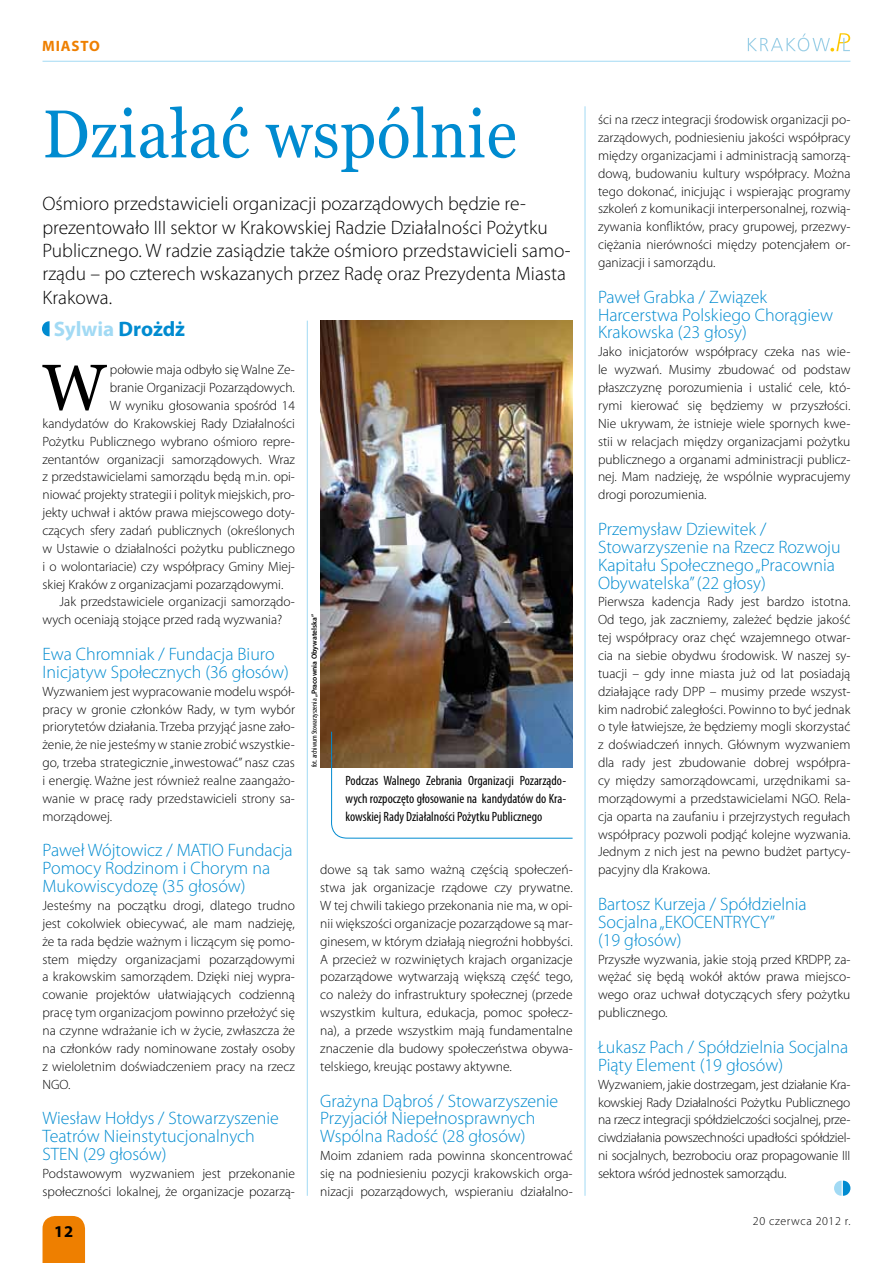
<style>
.page{position:relative;width:893px;height:1263px;background:#fff}
.page>*{position:absolute;margin:0;border:0;box-sizing:border-box;transform-origin:0 0}
.t1{font:67.5px "Georgia";letter-spacing:.01em;color:#008bd0;scale:.93 1}
.t2{font:65.1px "Georgia";color:#000}
.t3{font:700 21px "Myriad Pro";color:#a2daf4}
.t4{font:300 19.5px/23.4px "Myriad Pro";color:#000}
.t5{font:300 18px/17.9px "Myriad Pro";color:#008bd0}
.t6{font:700 16.5px "Myriad Pro";color:#000}
.t7{font:700 15px "Myriad Pro";color:#ee7f00}
.t8{font:300 13.5px/17.9px "Myriad Pro";letter-spacing:-.005em;color:#000;text-align:justify}
.t9{font:condensed 13.5px/17.9px "Myriad Pro";color:#000;text-align:justify}
.t10{font:300 12px "Myriad Pro";letter-spacing:.05em;color:#000}
.t11{font:condensed 7.5px "Myriad Pro";color:#000}
.s1{color:#008bd0}
.s2{font-weight:600;font-stretch:normal}
</style>
<div class="page">
<div style="left:43px;top:1216px;width:42px;height:47px;background:#ee7f00"></div>
<hr style="left:43px;top:61px;width:807px;height:1px;background:#a2daf4">
<svg style="left:748px;top:33px;width:102px;height:19px"></svg>
<img style="left:320px;top:321px;width:253px;height:446px">
<svg style="left:834px;top:1180px;width:16px;height:16px"></svg>
<hr style="left:585px;top:106px;width:1px;height:1090px;background:#a2daf4">
<hr style="left:307px;top:321px;width:1px;height:875px;background:#a2daf4">
<svg style="left:329px;top:731px;width:244px;height:108px"></svg>
<svg style="left:42px;top:321px;width:8px;height:15px"></svg>
<p class="t7" style="left:42px;top:36px;width:11px">miasto</p>
<h1 class="t1" style="left:43px;top:93px;width:512px">Działać wspólnie</h1>
<p class="t4" style="left:43px;top:192px;width:529px">Ośmioro przedstawicieli organizacji pozarządowych będzie re&shy;prezentowało III sektor w Krakowskiej Radzie Działalności Pożytku Publicznego. W radzie zasiądzie także ośmioro przedstawicieli samo&shy;rządu – po czterech wskazanych przez Radę oraz Prezydenta Miasta Krakowa.</p>
<h3 class="t3" style="left:54px;top:316px;width:133px">Sylwia <span class="s1">Drożdż</span></h3>
<h2 class="t2" style="left:43px;top:348px;width:65px">W</h2>
<p class="t8" style="left:110px;top:361px;width:187px">połowie maja odbyło się Walne Ze-</p>
<p class="t8" style="left:110px;top:378px;width:187px">branie Organizacji Pozarządowych.</p>
<p class="t8" style="left:110px;top:396px;width:187px">W wyniku głosowania spośród 14</p>
<p class="t8" style="left:43px;top:414px;width:254px">kandydatów do Krakowskiej Rady Działalności</p>
<p class="t8" style="left:43px;top:432px;width:254px">Pożytku Publicznego wybrano ośmioro repre-</p>
<p class="t8" style="left:43px;top:450px;width:254px">zentantów organizacji samorządowych. Wraz</p>
<p class="t8" style="left:43px;top:468px;width:254px">z przedstawicielami samorządu będą m.in. opi-</p>
<p class="t8" style="left:43px;top:486px;width:254px">niować projekty strategii i polityk miejskich, pro-</p>
<p class="t8" style="left:43px;top:504px;width:254px">jekty uchwał i aktów prawa miejscowego doty-</p>
<p class="t8" style="left:43px;top:521px;width:254px">czących sfery zadań publicznych (określonych</p>
<p class="t8" style="left:43px;top:539px;width:254px">w Ustawie o działalności pożytku publicznego</p>
<p class="t8" style="left:43px;top:557px;width:254px">i o wolontariacie) czy współpracy Gminy Miej-</p>
<p class="t8" style="left:43px;top:575px;width:242px">skiej Kraków z organizacjami pozarządowymi.</p>
<p class="t8" style="left:60px;top:593px;width:237px">Jak przedstawiciele organizacji samorządo-</p>
<p class="t8" style="left:43px;top:611px;width:241px">wych oceniają stojące przed radą wyzwania?</p>
<h3 class="t5" style="left:43px;top:645px;width:248px">Ewa Chromniak / Fundacja Biuro<br>Inicjatyw Społecznych (36 głosów)</h3>
<p class="t8" style="left:43px;top:682px;width:254px">Wyzwaniem jest wypracowanie modelu współ&shy;pracy w gronie członków Rady, w tym wybór priorytetów działania. Trzeba przyjąć jasne zało&shy;żenie, że nie jesteśmy w stanie zrobić wszystkie&shy;go, trzeba strategicznie „inwestować” nasz czas i energię. Ważne jest również realne zaangażo&shy;wanie w pracę rady przedstawicieli strony sa&shy;morządowej.</p>
<h3 class="t5" style="left:43px;top:841px;width:252px">Paweł Wójtowicz / MATIO Fundacja<br>Pomocy Rodzinom i Chorym na<br>Mukowiscydozę (35 głosów)</h3>
<p class="t8" style="left:43px;top:896px;width:254px">Jesteśmy na początku drogi, dlatego trudno jest cokolwiek obiecywać, ale mam nadzieję, że ta rada będzie ważnym i liczącym się pomo&shy;stem między organizacjami pozarządowymi a krakowskim samorządem. Dzięki niej wypra&shy;cowanie projektów ułatwiających codzienną pracę tym organizacjom powinno przełożyć się na czynne wdrażanie ich w życie, zwłaszcza że na członków rady nominowane zostały osoby z wieloletnim doświadczeniem pracy na rzecz NGO.</p>
<h3 class="t5" style="left:43px;top:1109px;width:238px">Wiesław Hołdys / Stowarzyszenie<br>Teatrów Nieinstytucjonalnych<br>STEN (29 głosów)</h3>
<p class="t8" style="left:43px;top:1164px;width:254px">Podstawowym wyzwaniem jest przekonanie społeczności lokalnej, że organizacje pozarzą-</p>
<p class="t6" style="left:54px;top:1221px;width:21px">12</p>
<p class="t11" style="left:310px;top:767px;width:155px;rotate:-90deg">fot. archiwum Stowarzyszenia <span class="s2">„Pracownia Obywatelska”</span></p>
<p class="t9" style="left:345px;top:771px;width:222px">Podczas Walnego Zebrania Organizacji Pozarządo&shy;wych rozpoczęto głosowanie na kandydatów do Kra&shy;kowskiej Rady Działalności Pożytku Publicznego</p>
<p class="t8" style="left:320px;top:861px;width:254px">dowe są tak samo ważną częścią społeczeń&shy;stwa jak organizacje rządowe czy prywatne.<br>W tej chwili takiego przekonania nie ma, w opi&shy;nii większości organizacje pozarządowe są mar&shy;ginesem, w którym działają niegroźni hobbyści.<br>A przecież w rozwiniętych krajach organizacje pozarządowe wytwarzają większą część tego, co należy do infrastruktury społecznej (przede wszystkim kultura, edukacja, pomoc społecz&shy;na), a przede wszystkim mają fundamentalne znaczenie dla budowy społeczeństwa obywa&shy;telskiego, kreując postawy aktywne.</p>
<h3 class="t5" style="left:320px;top:1091px;width:240px">Grażyna Dąbroś / Stowarzyszenie<br>Przyjaciół Niepełnosprawnych<br>Wspólna Radość (28 głosów)</h3>
<p class="t8" style="left:320px;top:1146px;width:254px">Moim zdaniem rada powinna skoncentrować się na podniesieniu pozycji krakowskich orga&shy;nizacji pozarządowych, wspieraniu działalno-</p>
<p class="t8" style="left:598px;top:111px;width:254px">ści na rzecz integracji środowisk organizacji po&shy;zarządowych, podniesieniu jakości współpracy między organizacjami i administracją samorzą&shy;dową, budowaniu kultury współpracy. Można tego dokonać, inicjując i wspierając programy szkoleń z komunikacji interpersonalnej, rozwią&shy;zywania konfliktów, pracy grupowej, przezwy&shy;ciężania nierówności między potencjałem or&shy;ganizacji i samorządu.</p>
<h3 class="t5" style="left:598px;top:288px;width:236px">Paweł Grabka / Związek<br>Harcerstwa Polskiego Chorągiew<br>Krakowska (23 głosy)</h3>
<p class="t8" style="left:598px;top:343px;width:254px">Jako inicjatorów współpracy czeka nas wie&shy;le wyzwań. Musimy zbudować od podstaw płaszczyznę porozumienia i ustalić cele, któ&shy;rymi kierować się będziemy w przyszłości.<br>Nie ukrywam, że istnieje wiele spornych kwe&shy;stii w relacjach między organizacjami pożytku publicznego a organami administracji publicz&shy;nej. Mam nadzieję, że wspólnie wypracujemy drogi porozumienia.</p>
<h3 class="t5" style="left:598px;top:520px;width:244px">Przemysław Dziewitek /<br>Stowarzyszenie na Rzecz Rozwoju<br>Kapitału Społecznego „Pracownia<br>Obywatelska” (22 głosy)</h3>
<p class="t8" style="left:598px;top:593px;width:254px">Pierwsza kadencja Rady jest bardzo istotna.<br>Od tego, jak zaczniemy, zależeć będzie jakość tej współpracy oraz chęć wzajemnego otwar&shy;cia na siebie obydwu środowisk. W naszej sy&shy;tuacji – gdy inne miasta już od lat posiadają działające rady DPP – musimy przede wszyst&shy;kim nadrobić zaległości. Powinno to być jednak o tyle łatwiejsze, że będziemy mogli skorzystać z doświadczeń innych. Głównym wyzwaniem dla rady jest zbudowanie dobrej współpra&shy;cy między samorządowcami, urzędnikami sa&shy;morządowymi a przedstawicielami NGO. Rela&shy;cja oparta na zaufaniu i przejrzystych regułach współpracy pozwoli podjąć kolejne wyzwania.<br>Jednym z nich jest na pewno budżet partycy&shy;pacyjny dla Krakowa.</p>
<h3 class="t5" style="left:598px;top:895px;width:210px">Bartosz Kurzeja / Spółdzielnia<br>Socjalna „EKOCENTRYCY”<br>(19 głosów)</h3>
<p class="t8" style="left:598px;top:950px;width:254px">Przyszłe wyzwania, jakie stoją przed KRDPP, za&shy;wężać się będą wokół aktów prawa miejsco&shy;wego oraz uchwał dotyczących sfery pożytku publicznego.</p>
<h3 class="t5" style="left:598px;top:1038px;width:252px">Łukasz Pach / Spółdzielnia Socjalna<br>Piąty Element (19 głosów)</h3>
<p class="t8" style="left:598px;top:1075px;width:254px">Wyzwaniem, jakie dostrzegam, jest działanie Kra&shy;kowskiej Rady Działalności Pożytku Publicznego na rzecz integracji spółdzielczości socjalnej, prze&shy;ciwdziałania powszechności upadłości spółdziel&shy;ni socjalnych, bezrobociu oraz propagowanie III sektora wśród jednostek samorządu.</p>
<p class="t10" style="left:753px;top:1213px;width:99px">20 czerwca 2012 r.</p>
</div>
